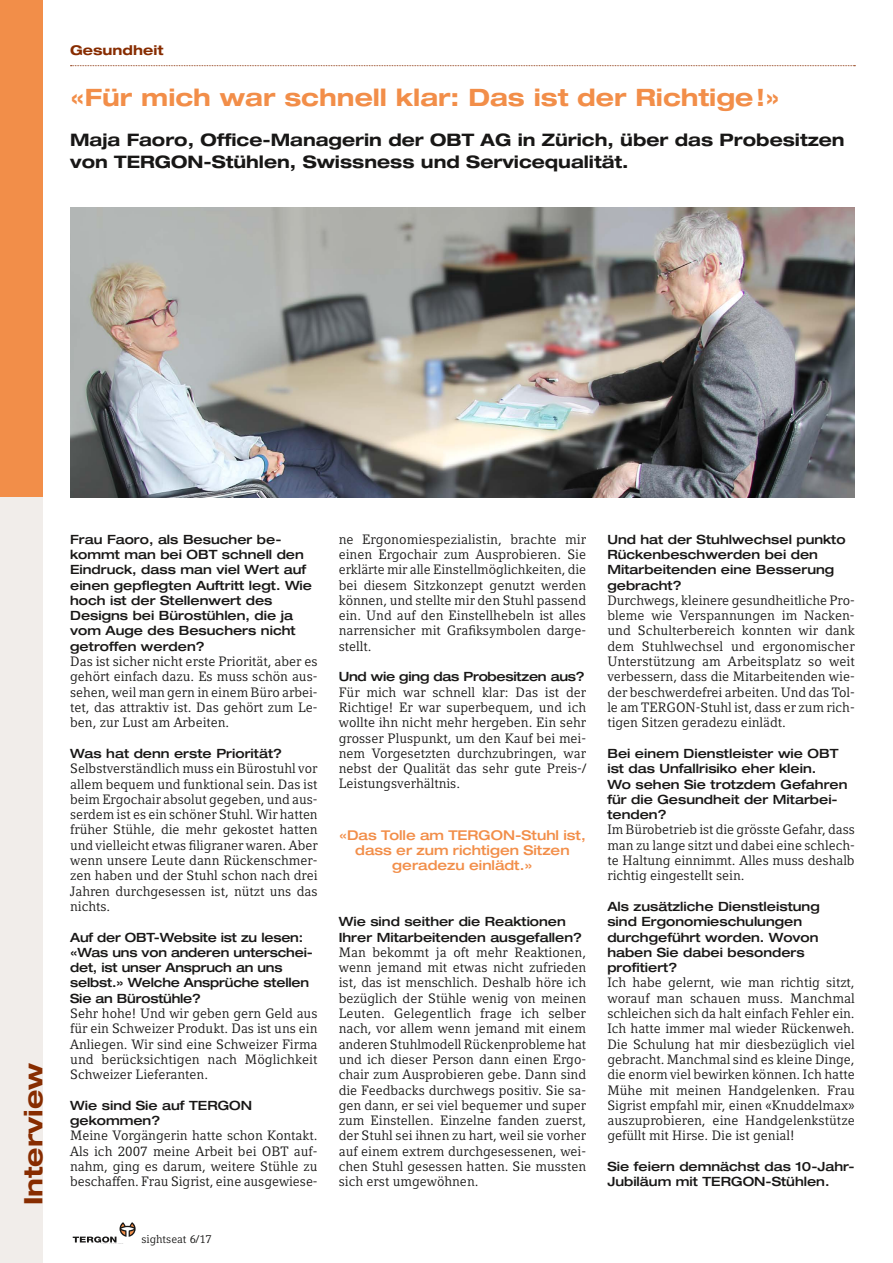
<style>
.page{position:relative;width:893px;height:1263px;background:#fff}
.page>*{position:absolute;margin:0;border:0;box-sizing:border-box;transform-origin:0 0}
.t1{font:700 expanded 25.5px "Helvetica Neue LT Std";color:#872c00}
.t2{font:700 expanded 24px "Helvetica Neue LT Std";color:#f28e49}
.t3{font:700 expanded 17.25px/22.5px "Helvetica Neue LT Std";color:#181716}
.t4{font:13.5px/15.3px "Compatil Letter LT";color:#181716;text-align:justify}
.t5{font:500 expanded 13.5px/15px "Helvetica Neue LT Std";color:#f28e49;text-align:center}
.t6{font:700 expanded 13.5px "Helvetica Neue LT Std";color:#872c00}
.t7{font:500 expanded 12.75px/15.3px "Helvetica Neue LT Std";color:#181716}
.t8{font:500 expanded 12.75px "Helvetica Neue LT Std";letter-spacing:-.02em;color:#181716}
.t9{font:11.25px "Compatil Letter LT";color:#181716}
</style>
<div class="page">
<div style="left:0;top:0;width:43px;height:497px;background:#f28e49"></div>
<div style="left:0;top:497px;width:43px;height:766px;background:#f1edea"></div>
<svg style="left:73px;top:1222px;width:63px;height:20px"></svg>
<svg style="left:71px;top:65px;width:784px;height:1px"></svg>
<img style="left:70px;top:207px;width:785px;height:290px">
<p class="t6" style="left:70px;top:41px;width:95px">Gesundheit</p>
<h2 class="t2" style="left:70px;top:83px;width:711px">«Für mich war schnell klar: Das ist der Richtige!»</h2>
<p class="t3" style="left:70px;top:128px;width:776px">Maja Faoro, Office-Managerin der OBT AG in Zürich, über das Probesitzen von TERGON-Stühlen, Swissness und Servicequalität.</p>
<h1 class="t1" style="left:17px;top:1205px;width:144px;rotate:-90deg">Interview</h1>
<p class="t7" style="left:70px;top:531px;width:243px">Frau Faoro, als Besucher be&shy;kommt man bei OBT schnell den<br>Eindruck, dass man viel Wert auf einen gepflegten Auftritt legt. Wie hoch ist der Stellenwert des<br>Designs bei Bürostühlen, die ja vom Auge des Besuchers nicht getroffen werden?</p>
<p class="t4" style="left:70px;top:654px;width:249px">Das ist sicher nicht erste Priorität, aber es gehört einfach dazu. Es muss schön aus&shy;sehen, weil man gern in einem Büro arbei&shy;tet, das attraktiv ist. Das gehört zum Le&shy;ben, zur Lust am Arbeiten.</p>
<p class="t7" style="left:70px;top:745px;width:214px">Was hat denn erste Priorität?</p>
<p class="t4" style="left:70px;top:761px;width:249px">Selbstverständlich muss ein Bürostuhl vor allem bequem und funktional sein. Das ist beim Ergochair absolut gegeben, und aus&shy;serdem ist es ein schöner Stuhl. Wir hatten früher Stühle, die mehr gekostet hatten und vielleicht etwas filigraner waren. Aber wenn unsere Leute dann Rückenschmer&shy;zen haben und der Stuhl schon nach drei Jahren durchgesessen ist, nützt uns das nichts.</p>
<p class="t7" style="left:70px;top:929px;width:244px">Auf der OBT-Website ist zu lesen: «Was uns von anderen unterschei&shy;det, ist unser Anspruch an uns selbst.» Welche Ansprüche stellen<br>Sie an Bürostühle?</p>
<p class="t4" style="left:70px;top:1005px;width:249px">Sehr hohe! Und wir geben gern Geld aus für ein Schweizer Produkt. Das ist uns ein Anliegen. Wir sind eine Schweizer Firma und berücksichtigen nach Möglichkeit Schweizer Lieferanten.</p>
<p class="t7" style="left:70px;top:1097px;width:184px">Wie sind Sie auf TERGON gekommen?</p>
<p class="t4" style="left:70px;top:1128px;width:249px">Meine Vorgängerin hatte schon Kontakt.<br>Als ich 2007 meine Arbeit bei OBT auf&shy;nahm, ging es darum, weitere Stühle zu beschaffen. Frau Sigrist, eine ausgewiese-</p>
<p class="t9" style="left:141px;top:1232px;width:72px">sightseat 6/17</p>
<p class="t4" style="left:339px;top:531px;width:249px">ne Ergonomiespezialistin, brachte mir einen Ergochair zum Ausprobieren. Sie erklärte mir alle Einstellmöglichkeiten, die bei diesem Sitzkonzept genutzt werden können, und stellte mir den Stuhl passend ein. Und auf den Einstellhebeln ist alles narrensicher mit Grafiksymbolen darge&shy;stellt.</p>
<p class="t8" style="left:339px;top:669px;width:248px">Und wie ging das Probesitzen aus?</p>
<p class="t4" style="left:339px;top:684px;width:249px">Für mich war schnell klar: Das ist der Richtige! Er war superbequem, und ich wollte ihn nicht mehr hergeben. Ein sehr grosser Pluspunkt, um den Kauf bei mei&shy;nem Vorgesetzten durchzubringen, war nebst der Qualität das sehr gute Preis-/ Leistungsverhältnis.</p>
<p class="t5" style="left:339px;top:827px;width:248px">«Das Tolle am TERGON-Stuhl ist, dass er zum richtigen Sitzen geradezu einlädt.»</p>
<p class="t7" style="left:339px;top:914px;width:245px">Wie sind seither die Reaktionen<br>Ihrer Mitarbeitenden ausgefallen?</p>
<p class="t4" style="left:339px;top:944px;width:249px">Man bekommt ja oft mehr Reaktionen, wenn jemand mit etwas nicht zufrieden ist, das ist menschlich. Deshalb höre ich bezüglich der Stühle wenig von meinen Leuten. Gelegentlich frage ich selber nach, vor allem wenn jemand mit einem anderen Stuhlmodell Rückenprobleme hat und ich dieser Person dann einen Ergo&shy;chair zum Ausprobieren gebe. Dann sind die Feedbacks durchwegs positiv. Sie sa&shy;gen dann, er sei viel bequemer und super zum Einstellen. Einzelne fanden zuerst, der Stuhl sei ihnen zu hart, weil sie vorher auf einem extrem durchgesessenen, wei&shy;chen Stuhl gesessen hatten. Sie mussten sich erst umgewöhnen.</p>
<p class="t7" style="left:607px;top:531px;width:240px">Und hat der Stuhlwechsel punkto<br>Rückenbeschwerden bei den<br>Mitarbeitenden eine Besserung gebracht?</p>
<p class="t4" style="left:607px;top:592px;width:249px">Durchwegs, kleinere gesundheitliche Pro&shy;bleme wie Verspannungen im Nacken&shy;und Schulterbereich konnten wir dank dem Stuhlwechsel und ergonomischer Unterstützung am Arbeitsplatz so weit verbessern, dass die Mitarbeitenden wie&shy;der beschwerdefrei arbeiten. Und das Tol&shy;le am TERGON-Stuhl ist, dass er zum rich&shy;tigen Sitzen geradezu einlädt.</p>
<p class="t7" style="left:607px;top:745px;width:242px">Bei einem Dienstleister wie OBT ist das Unfallrisiko eher klein.<br>Wo sehen Sie trotzdem Gefahren für die Gesundheit der Mitarbei&shy;tenden?</p>
<p class="t4" style="left:607px;top:822px;width:249px">Im Bürobetrieb ist die grösste Gefahr, dass man zu lange sitzt und dabei eine schlech&shy;te Haltung einnimmt. Alles muss deshalb richtig eingestellt sein.</p>
<p class="t7" style="left:607px;top:898px;width:214px">Als zusätzliche Dienstleistung sind Ergonomieschulungen durchgeführt worden. Wovon haben Sie dabei besonders profitiert?</p>
<p class="t4" style="left:607px;top:975px;width:249px">Ich habe gelernt, wie man richtig sitzt, worauf man schauen muss. Manchmal schleichen sich da halt einfach Fehler ein.<br>Ich hatte immer mal wieder Rückenweh.<br>Die Schulung hat mir diesbezüglich viel gebracht. Manchmal sind es kleine Dinge, die enorm viel bewirken können. Ich hatte Mühe mit meinen Handgelenken. Frau Sigrist empfahl mir, einen «Knuddelmax» auszuprobieren, eine Handgelenkstütze gefüllt mit Hirse. Die ist genial!</p>
<p class="t7" style="left:607px;top:1158px;width:249px">Sie feiern demnächst das 10-Jahr-<br>Jubiläum mit TERGON-Stühlen.</p>
</div>
